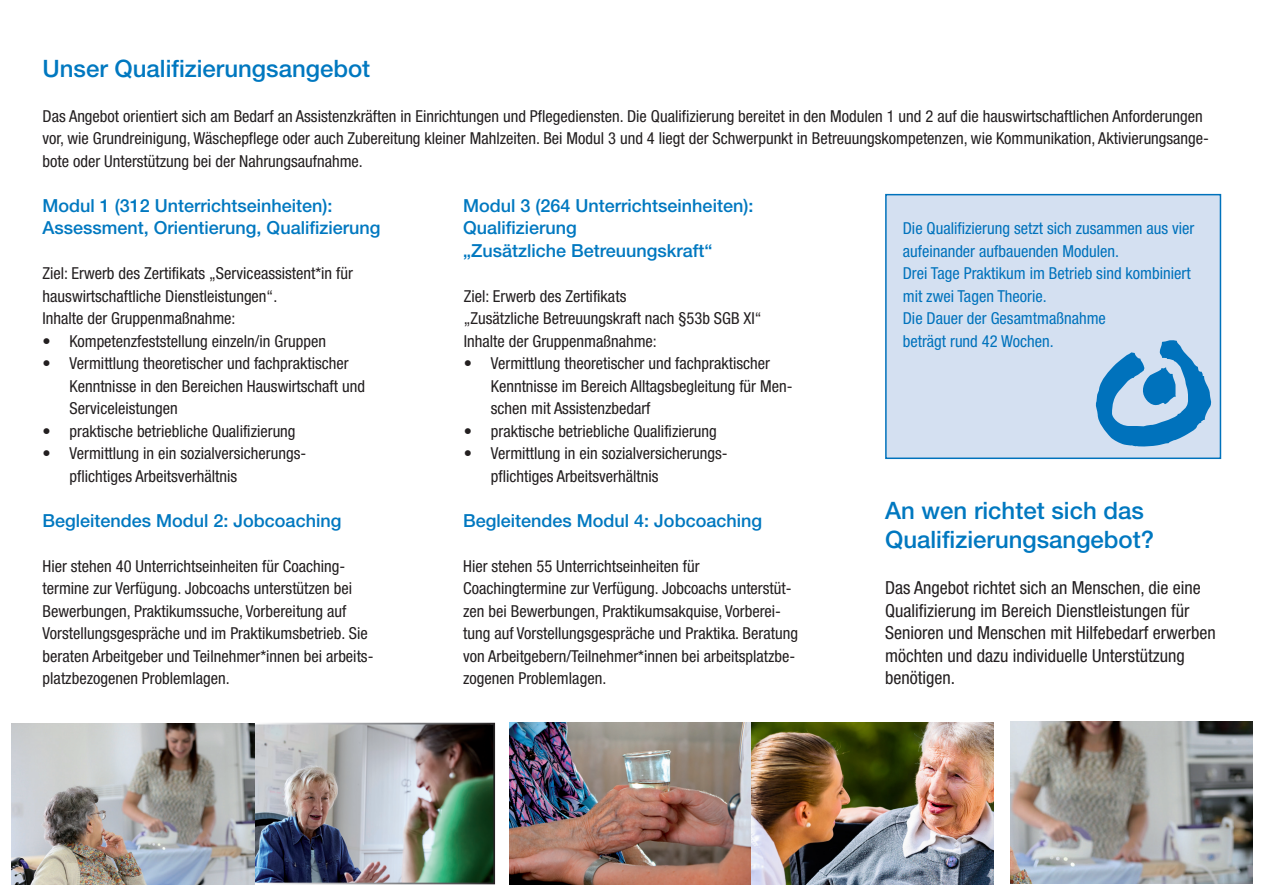
<style>
.page{position:relative;width:1263px;height:893px;background:#fff}
.page>*{position:absolute;margin:0;border:0;box-sizing:border-box;transform-origin:0 0}
.t1{font:500 24px/28.8px "Helvetica Neue";color:#0078c0}
.t2{font:500 18px/22.5px "Helvetica Neue";color:#0078c0}
.t3{font:condensed 18px/22.5px "Helvetica Neue";color:#231f20}
.t4{font:condensed 16.5px/22.5px "Helvetica Neue";color:#231f20}
.t5{font:condensed 16.5px/22.5px "Helvetica Neue";color:#0072bc}
</style>
<div class="page">
<img style="left:12px;top:723px;width:480px;height:161px">
<div style="left:253px;top:723px;width:242px;height:161px;border:2px solid #fff"></div>
<div style="left:885px;top:194px;width:336px;height:265px;background:#d4e0f1;border:2px solid #0072bc"></div>
<img style="left:509px;top:723px;width:485px;height:161px">
<img style="left:1010px;top:722px;width:242px;height:161px">
<svg style="left:1096px;top:340px;width:115px;height:106px"></svg>
<p class="t1" style="left:43px;top:53px;width:329px">Unser Qualifizierungsangebot</p>
<p class="t4" style="left:43px;top:104px;width:1168px">Das Angebot orientiert sich am Bedarf an Assistenzkräften in Einrichtungen und Pflegediensten. Die Qualifizierung bereitet in den Modulen 1 und 2 auf die hauswirtschaftlichen Anforderungen vor, wie Grundreinigung, Wäschepflege oder auch Zubereitung kleiner Mahlzeiten. Bei Modul 3 und 4 liegt der Schwerpunkt in Betreuungskompetenzen, wie Kommunikation, Aktivierungsange&shy;bote oder Unterstützung bei der Nahrungsaufnahme.</p>
<p class="t2" style="left:43px;top:194px;width:339px">Modul 1 (312 Unterrichtseinheiten):<br>Assessment, Orientierung, Qualifizierung</p>
<p class="t4" style="left:43px;top:262px;width:312px">Ziel: Erwerb des Zertifikats „Serviceassistent*in für hauswirtschaftliche Dienstleistungen“.</p>
<p class="t4" style="left:43px;top:307px;width:195px">Inhalte der Gruppenmaßnahme:</p>
<p class="t4" style="left:43px;top:329px;width:285px">• Kompetenzfeststellung einzeln/in Gruppen</p>
<p class="t4" style="left:70px;top:352px;width:297px;text-indent:-27px">• Vermittlung theoretischer und fachpraktischer<br>Kenntnisse in den Bereichen Hauswirtschaft und<br>Serviceleistungen</p>
<p class="t4" style="left:43px;top:419px;width:255px">• praktische betriebliche Qualifizierung</p>
<p class="t4" style="left:70px;top:442px;width:238px;text-indent:-27px">• Vermittlung in ein sozialversicherungs&shy;pflichtiges Arbeitsverhältnis</p>
<p class="t2" style="left:43px;top:509px;width:300px">Begleitendes Modul 2: Jobcoaching</p>
<p class="t4" style="left:43px;top:554px;width:332px">Hier stehen 40 Unterrichtseinheiten für Coaching&shy;termine zur Verfügung. Jobcoachs unterstützen bei Bewerbungen, Praktikumssuche, Vorbereitung auf Vorstellungsgespräche und im Praktikumsbetrieb. Sie beraten Arbeitgeber und Teilnehmer*innen bei arbeits&shy;platzbezogenen Problemlagen.</p>
<p class="t2" style="left:463px;top:194px;width:292px">Modul 3 (264 Unterrichtseinheiten):<br>Qualifizierung</p>
<p class="t2" style="left:463px;top:239px;width:251px">„Zusätzliche Betreuungskraft“</p>
<p class="t4" style="left:464px;top:284px;width:299px">Ziel: Erwerb des Zertifikats<br>„Zusätzliche Betreuungskraft nach §53b SGB XI“</p>
<p class="t4" style="left:464px;top:329px;width:195px">Inhalte der Gruppenmaßnahme:</p>
<p class="t4" style="left:491px;top:352px;width:303px;text-indent:-27px">• Vermittlung theoretischer und fachpraktischer<br>Kenntnisse im Bereich Alltagsbegleitung für Men&shy;schen mit Assistenzbedarf</p>
<p class="t4" style="left:464px;top:419px;width:255px">• praktische betriebliche Qualifizierung</p>
<p class="t4" style="left:491px;top:442px;width:238px;text-indent:-27px">• Vermittlung in ein sozialversicherungs&shy;pflichtiges Arbeitsverhältnis</p>
<p class="t2" style="left:463px;top:509px;width:300px">Begleitendes Modul 4: Jobcoaching</p>
<p class="t4" style="left:463px;top:554px;width:336px">Hier stehen 55 Unterrichtseinheiten für Coachingtermine zur Verfügung. Jobcoachs unterstüt&shy;zen bei Bewerbungen, Praktikumsakquise, Vorberei&shy;tung auf Vorstellungsgespräche und Praktika. Beratung von Arbeitgebern/Teilnehmer*innen bei arbeitsplatzbe&shy;zogenen Problemlagen.</p>
<p class="t5" style="left:903px;top:217px;width:293px">Die Qualifizierung setzt sich zusammen aus vier aufeinander aufbauenden Modulen.</p>
<p class="t5" style="left:903px;top:262px;width:289px">Drei Tage Praktikum im Betrieb sind kombiniert mit zwei Tagen Theorie.<br>Die Dauer der Gesamtmaßnahme</p>
<p class="t5" style="left:903px;top:329px;width:152px">beträgt rund 42 Wochen.</p>
<p class="t1" style="left:885px;top:496px;width:271px">An wen richtet sich das<br>Qualifizierungsangebot?</p>
<p class="t3" style="left:885px;top:576px;width:332px">Das Angebot richtet sich an Menschen, die eine Qualifizierung im Bereich Dienstleistungen für Senioren und Menschen mit Hilfebedarf erwerben möchten und dazu individuelle Unterstützung benötigen.</p>
</div>
